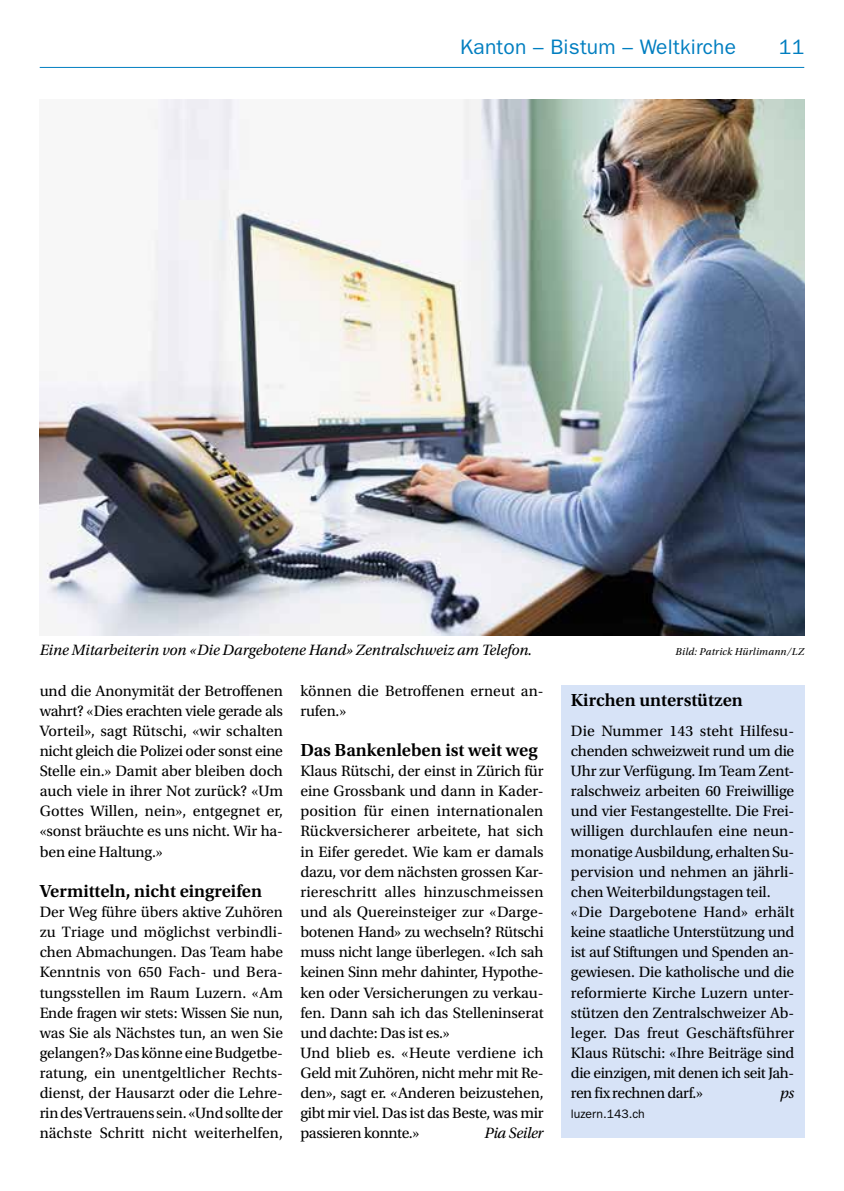
<style>
.page{position:relative;width:844px;height:1191px;background:#fff}
.page>*{position:absolute;margin:0;border:0;box-sizing:border-box;transform-origin:0 0}
.t1{font:21px "ITC Franklin Gothic Std";letter-spacing:.01em;color:#007ec0}
.t2{font:600 18.38px "Utopia Std";color:#000}
.t3{font:15.75px/20.1px "Utopia Std";letter-spacing:-.01em;color:#000}
.t4{font:italic 15.75px "Utopia Std";letter-spacing:-.005em;color:#000}
.t5{font:12.25px "ITC Franklin Gothic Std";color:#000}
.t6{font:italic 10.5px "Utopia Std";letter-spacing:.02em;color:#000}
</style>
<div class="page">
<hr style="left:40px;top:67px;width:764px;height:1px;background:#007ec0">
<img style="left:40px;top:99px;width:764px;height:536px">
<div style="left:561px;top:685px;width:243px;height:453px;background:#d7e3f7"></div>
<h1 class="t1" style="left:460px;top:35px;width:277px">Kanton – Bistum – Weltkirche</h1>
<h1 class="t1" style="left:778px;top:35px;width:27px">11</h1>
<p class="t4" style="left:40px;top:641px;width:494px">Eine Mitarbeiterin von «Die Dargebotene Hand» Zentralschweiz am Telefon.</p>
<p class="t6" style="left:675px;top:646px;width:130px">Bild: Patrick Hürlimann/LZ</p>
<p class="t3" style="left:40px;top:680px;width:245px;text-align:justify">und die Anonymität der Betroffenen wahrt? «Dies erachten viele gerade als Vorteil», sagt Rütschi, «wir schalten nicht gleich die Polizei oder sonst eine Stelle ein.» Damit aber bleiben doch auch viele in ihrer Not zurück? «Um Gottes Willen, nein», entgegnet er, «sonst bräuchte es uns nicht. Wir ha&shy;ben eine Haltung.»</p>
<p class="t2" style="left:40px;top:880px;width:224px">Vermitteln, nicht eingreifen</p>
<p class="t3" style="left:40px;top:902px;width:245px;text-align:justify">Der Weg führe übers aktive Zuhören zu Triage und möglichst verbindli&shy;chen Abmachungen. Das Team habe Kenntnis von 650 Fach- und Bera&shy;tungsstellen im Raum Luzern. «Am Ende fragen wir stets: Wissen Sie nun, was Sie als Nächstes tun, an wen Sie gelangen?» Das könne eine Budgetbe&shy;ratung, ein unentgeltlicher Rechts&shy;dienst, der Hausarzt oder die Lehre&shy;rin des Vertrauens sein. «Und sollte der nächste Schritt nicht weiterhelfen,</p>
<p class="t3" style="left:300px;top:680px;width:243px">können die Betroffenen erneut an&shy;rufen.»</p>
<p class="t2" style="left:300px;top:739px;width:239px">Das Bankenleben ist weit weg</p>
<p class="t3" style="left:300px;top:761px;width:245px">Klaus Rütschi, der einst in Zürich für eine Grossbank und dann in Kader&shy;position für einen internationalen Rückversicherer arbeitete, hat sich in Eifer geredet. Wie kam er damals dazu, vor dem nächsten grossen Kar&shy;riereschritt alles hinzuschmeissen und als Quereinsteiger zur «Darge&shy;botenen Hand» zu wechseln? Rütschi muss nicht lange überlegen. «Ich sah keinen Sinn mehr dahinter, Hypothe&shy;ken oder Versicherungen zu verkau&shy;fen. Dann sah ich das Stelleninserat und dachte: Das ist es.»<br>Und blieb es. «Heute verdiene ich Geld mit Zuhören, nicht mehr mit Re&shy;den», sagt er. «Anderen beizustehen, gibt mir viel. Das ist das Beste, was mir passieren konnte.»</p>
<p class="t2" style="left:570px;top:690px;width:173px">Kirchen unterstützen</p>
<p class="t3" style="left:570px;top:721px;width:225px">Die Nummer 143 steht Hilfesu&shy;chenden schweizweit rund um die Uhr zur Verfügung. Im Team Zent&shy;ralschweiz arbeiten 60 Freiwillige und vier Festangestellte. Die Frei&shy;willigen durchlaufen eine neun&shy;monatige Ausbildung, erhalten Su&shy;pervision und nehmen an jährli&shy;chen Weiterbildungstagen teil. «Die Dargebotene Hand» erhält keine staatliche Unterstützung und ist auf Stiftungen und Spenden an&shy;gewiesen. Die katholische und die reformierte Kirche Luzern unter&shy;stützen den Zentralschweizer Ab&shy;leger. Das freut Geschäftsführer Klaus Rütschi: «Ihre Beiträge sind die einzigen, mit denen ich seit Jah&shy;ren fix rechnen darf.»</p>
<p class="t4" style="left:780px;top:1084px;width:16px">ps</p>
<p class="t5" style="left:570px;top:1107px;width:75px">luzern.143.ch</p>
<p class="t4" style="left:484px;top:1124px;width:61px">Pia Seiler</p>
</div>
